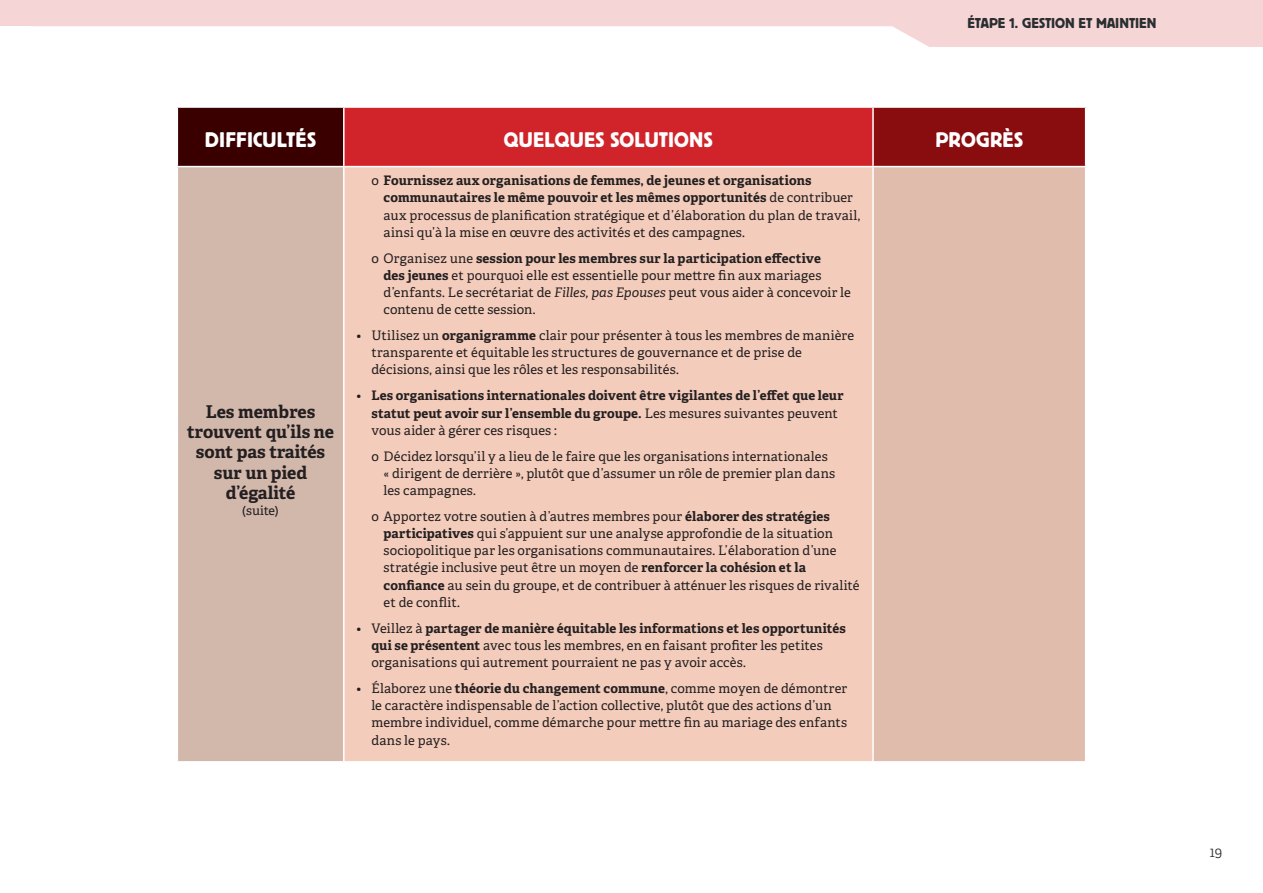
<style>
.page{position:relative;width:1263px;height:893px;background:#fff}
.page>*{position:absolute;margin:0;border:0;box-sizing:border-box;transform-origin:0 0}
.t1{font:22.2px "Platz";letter-spacing:.01em;color:#fff}
.t2{font:700 17.7px/20.2px "Adelle";color:#231f20;text-align:center}
.t3{font:15px "Platz";color:#2a2e30}
.t4{font:300 14.7px "Adelle";color:#2a2e30}
.t5{font:13.2px/17.2px "Adelle";letter-spacing:.01em;color:#231f20}
.t6{font:700 13.2px/17.2px "Adelle";letter-spacing:.01em;color:#231f20}
.t7{font:12.75px "Adelle";color:#231f20}
.s1{font-weight:700}
.s2{font-style:italic}
.s3{font-weight:300}
.s4{font-weight:400}
</style>
<div class="page">
<div style="left:0;top:0;width:1263px;height:47px;background:#f6d5d6"></div>
<div style="left:0;top:26px;width:929px;height:21px;background:#fff"></div>
<div style="left:177px;top:107px;width:167px;height:60px;background:#3a0000"></div>
<div style="left:344px;top:107px;width:529px;height:60px;background:#d1232a"></div>
<div style="left:873px;top:107px;width:213px;height:60px;background:#890c0f"></div>
<div style="left:177px;top:167px;width:167px;height:595px;background:#d2b7ab"></div>
<div style="left:344px;top:167px;width:529px;height:595px;background:#f4ccbb"></div>
<div style="left:873px;top:167px;width:213px;height:595px;background:#e0bcad"></div>
<hr style="left:177px;top:106px;width:167px;height:2px;background:#fff">
<hr style="left:177px;top:108px;width:1px;height:58px;background:#fff">
<hr style="left:344px;top:106px;width:529px;height:2px;background:#fff">
<hr style="left:343px;top:108px;width:2px;height:58px;background:#fff">
<hr style="left:873px;top:106px;width:213px;height:2px;background:#fff">
<hr style="left:872px;top:108px;width:2px;height:58px;background:#fff">
<hr style="left:1085px;top:108px;width:1px;height:58px;background:#fff">
<hr style="left:177px;top:166px;width:167px;height:1px;background:#fff">
<hr style="left:177px;top:167px;width:1px;height:594px;background:#fff">
<hr style="left:344px;top:166px;width:529px;height:1px;background:#fff">
<hr style="left:343px;top:167px;width:2px;height:594px;background:#fff">
<hr style="left:873px;top:166px;width:213px;height:1px;background:#fff">
<hr style="left:872px;top:167px;width:2px;height:594px;background:#fff">
<hr style="left:1085px;top:167px;width:1px;height:594px;background:#fff">
<hr style="left:177px;top:761px;width:167px;height:2px;background:#fff">
<hr style="left:344px;top:761px;width:529px;height:2px;background:#fff">
<hr style="left:873px;top:761px;width:213px;height:2px;background:#fff">
<p class="t3" style="left:967px;top:15px;width:191px">ÉTAPE 1. GESTION ET MAINTIEN</p>
<h1 class="t1" style="left:205px;top:127px;width:113px">DIFFICULTÉS</h1>
<h1 class="t1" style="left:504px;top:127px;width:211px">QUELQUES SOLUTIONS</h1>
<h1 class="t1" style="left:935px;top:127px;width:89px">PROGRÈS</h1>
<h2 class="t2" style="left:187px;top:402px;width:148px">Les membres trouvent qu’ils ne sont pas traités sur un pied d’égalité</h2>
<p class="t7" style="left:242px;top:503px;width:38px">(suite)</p>
<p class="t5" style="left:384px;top:172px;width:478px;text-indent:-12px">o <span class="s1">Fournissez aux organisations de femmes, de jeunes et organisations communautaires le même pouvoir et les mêmes opportunités</span> de contribuer aux processus de planification stratégique et d’élaboration du plan de travail, ainsi qu’à la mise en œuvre des activités et des campagnes.</p>
<p class="t5" style="left:384px;top:249px;width:469px;text-indent:-12px">o Organisez une <span class="s1">session pour les membres sur la participation effective<br>des jeunes</span> et pourquoi elle est essentielle pour mettre fin aux mariages d’enfants. Le secrétariat de <span class="s2">Filles, pas Epouses</span> peut vous aider à concevoir le contenu de cette session.</p>
<p class="t5" style="left:371px;top:327px;width:484px;text-indent:-15px"><span class="s3">•</span> Utilisez un <span class="s1">organigramme</span> clair pour présenter à tous les membres de manière transparente et équitable les structures de gouvernance et de prise de décisions, ainsi que les rôles et les responsabilités.</p>
<p class="t6" style="left:371px;top:387px;width:474px;text-indent:-15px"><span class="s3">•</span> Les organisations internationales doivent être vigilantes de l’effet que leur statut peut avoir sur l’ensemble du groupe. <span class="s4">Les mesures suivantes peuvent vous aider à gérer ces risques :</span></p>
<p class="t5" style="left:384px;top:447px;width:453px;text-indent:-12px">o Décidez lorsqu’il y a lieu de le faire que les organisations internationales « dirigent de derrière », plutôt que d’assumer un rôle de premier plan dans les campagnes.</p>
<p class="t5" style="left:384px;top:508px;width:477px;text-indent:-12px">o Apportez votre soutien à d’autres membres pour <span class="s1">élaborer des stratégies participatives</span> qui s’appuient sur une analyse approfondie de la situation sociopolitique par les organisations communautaires. L’élaboration d’une stratégie inclusive peut être un moyen de <span class="s1">renforcer la cohésion et la confiance</span> au sein du groupe, et de contribuer à atténuer les risques de rivalité et de conflit.</p>
<p class="t5" style="left:371px;top:620px;width:476px;text-indent:-15px"><span class="s3">•</span> Veillez à <span class="s1">partager de manière équitable les informations et les opportunités qui se présentent</span> avec tous les membres, en en faisant profiter les petites organisations qui autrement pourraient ne pas y avoir accès.</p>
<p class="t5" style="left:371px;top:680px;width:477px;text-indent:-15px"><span class="s3">•</span> Élaborez une <span class="s1">théorie du changement commune</span>, comme moyen de démontrer le caractère indispensable de l’action collective, plutôt que des actions d’un membre individuel, comme démarche pour mettre fin au mariage des enfants dans le pays.</p>
<p class="t4" style="left:1210px;top:843px;width:14px">19</p>
</div>
